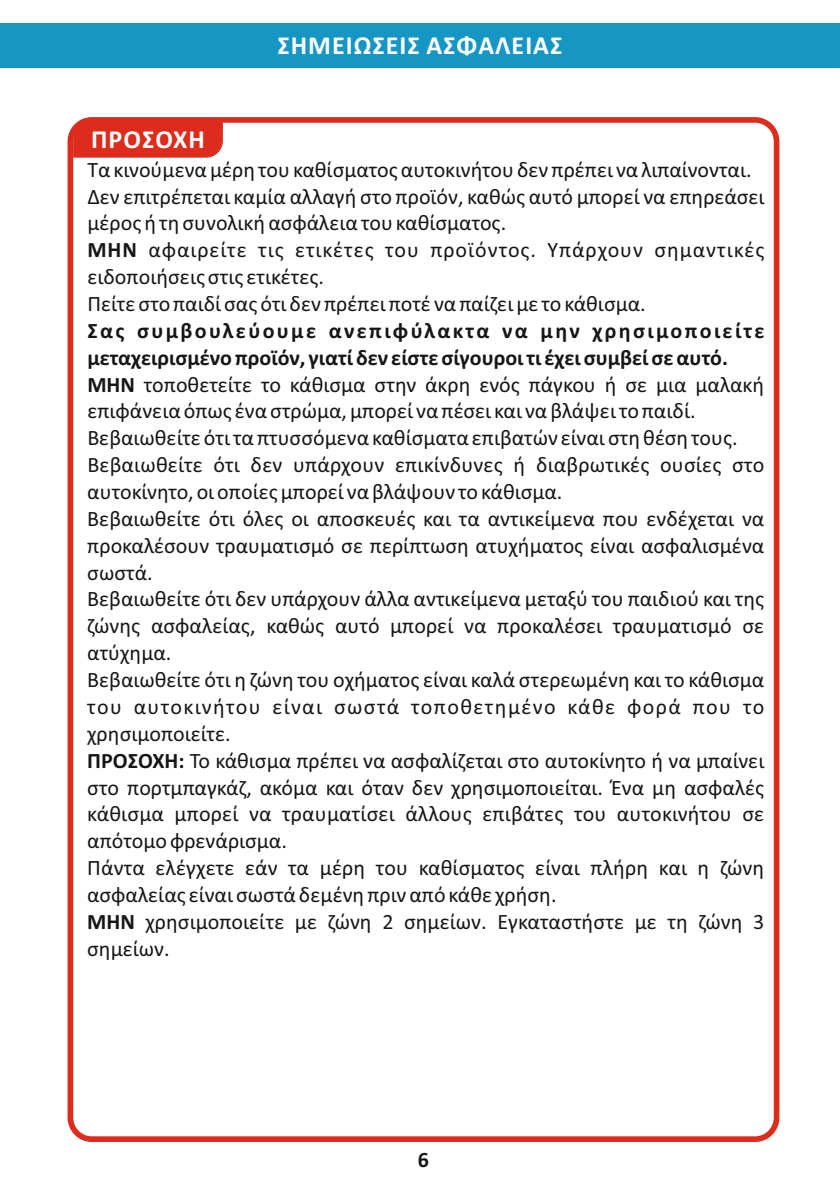
<style>
.page{position:relative;width:840px;height:1191px;background:#fff}
.page>*{position:absolute;margin:0;border:0;box-sizing:border-box;transform-origin:0 0}
.t1{font:700 26px "Calibri";letter-spacing:.04em;color:#fff}
.t2{font:22px/26.8px "Calibri";color:#151616}
.t3{font:700 22px "Calibri";color:#151616}
.s1{font-weight:700}
</style>
<div class="page">
<div style="left:67px;top:117px;width:712px;height:1025px;border:6px solid #dd2b1c;border-radius:21px"></div>
<div style="left:0;top:24px;width:839px;height:44px;background:#1696c3"></div>
<div style="left:73px;top:121px;width:150px;height:37px;background:#dd2b1c"></div>
<p class="t1" style="left:91px;top:128px;width:115px">ΠΡΟΣΟΧΗ</p>
<p class="t1" style="left:277px;top:34px;width:286px">ΣΗΜΕΙΩΣΕΙΣ ΑΣΦΑΛΕΙΑΣ</p>
<p class="t2" style="left:87px;top:158px;width:678px">Τα κινούμενα μέρη του καθίσματος αυτοκινήτου δεν πρέπει να λιπαίνονται.<br>Δεν επιτρέπεται καμία αλλαγή στο προϊόν, καθώς αυτό μπορεί να επηρεάσει μέρος ή τη συνολική ασφάλεια του καθίσματος.<br><span class="s1">ΜΗΝ</span> αφαιρείτε τις ετικέτες του προϊόντος. Υπάρχουν σημαντικές ειδοποιήσεις στις ετικέτες.<br>Πείτε στο παιδί σας ότι δεν πρέπει ποτέ να παίζει με το κάθισμα.</p>
<p class="t2" style="left:87px;top:319px;width:678px"><span class="s1">Σας συμβουλεύουμε ανεπιφύλακτα να μην χρησιμοποιείτε μεταχειρισμένο προϊόν, γιατί δεν είστε σίγουροι τι έχει συμβεί σε αυτό.<br>ΜΗΝ</span> τοποθετείτε το κάθισμα στην άκρη ενός πάγκου ή σε μια μαλακή επιφάνεια όπως ένα στρώμα, μπορεί να πέσει και να βλάψει το παιδί.<br>Βεβαιωθείτε ότι τα πτυσσόμενα καθίσματα επιβατών είναι στη θέση τους.<br>Βεβαιωθείτε ότι δεν υπάρχουν επικίνδυνες ή διαβρωτικές ουσίες στο αυτοκίνητο, οι οποίες μπορεί να βλάψουν το κάθισμα.<br>Βεβαιωθείτε ότι όλες οι αποσκευές και τα αντικείμενα που ενδέχεται να προκαλέσουν τραυματισμό σε περίπτωση ατυχήματος είναι ασφαλισμένα σωστά.<br>Βεβαιωθείτε ότι δεν υπάρχουν άλλα αντικείμενα μεταξύ του παιδιού και της ζώνης ασφαλείας, καθώς αυτό μπορεί να προκαλέσει τραυματισμό σε ατύχημα.<br>Βεβαιωθείτε ότι η ζώνη του οχήματος είναι καλά στερεωμένη και το κάθισμα του αυτοκινήτου είναι σωστά τοποθετημένο κάθε φορά που το χρησιμοποιείτε.<br><span class="s1">ΠΡΟΣΟΧΗ:</span> Το κάθισμα πρέπει να ασφαλίζεται στο αυτοκίνητο ή να μπαίνει στο πορτμπαγκάζ, ακόμα και όταν δεν χρησιμοποιείται. Ένα μη ασφαλές κάθισμα μπορεί να τραυματίσει άλλους επιβάτες του αυτοκινήτου σε απότομο φρενάρισμα.<br>Πάντα ελέγχετε εάν τα μέρη του καθίσματος είναι πλήρη και η ζώνη ασφαλείας είναι σωστά δεμένη πριν από κάθε χρήση.<br><span class="s1">ΜΗΝ</span> χρησιμοποιείτε με ζώνη 2 σημείων. Εγκαταστήστε με τη ζώνη 3 σημείων.</p>
<p class="t3" style="left:417px;top:1150px;width:13px">6</p>
</div>
